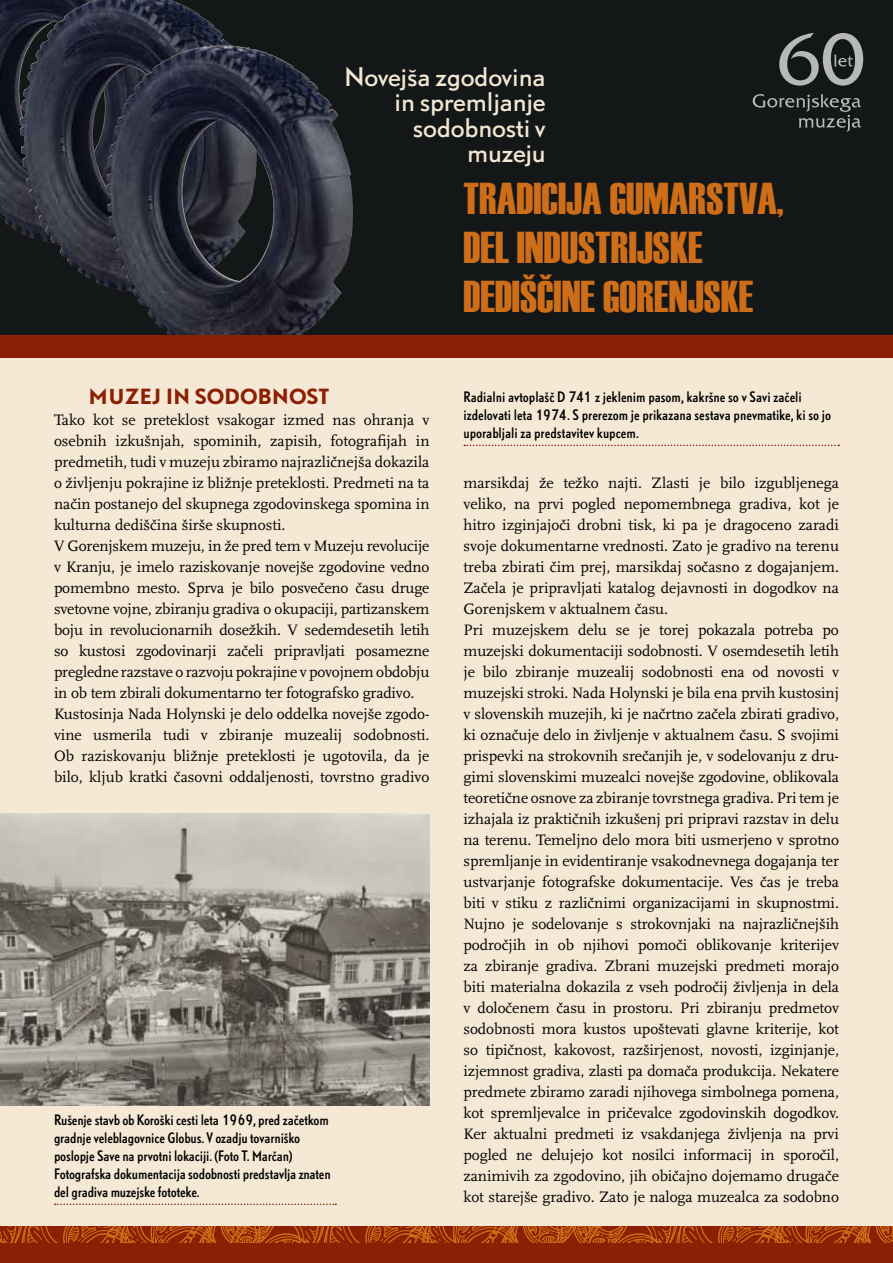
<style>
.page{position:relative;width:893px;height:1263px;background:#fff}
.page>*{position:absolute;margin:0;border:0;box-sizing:border-box;transform-origin:0 0}
.t1{font:44.55px/48.9px "Haettenschweiler";color:#ce6e19}
.t2{font:24px/25.5px "DTL Nobel T";letter-spacing:-.01em;color:#f3e7d2;text-align:right}
.t3{font:700 19.5px "DTL Nobel T";letter-spacing:-.01em;color:#8c2004}
.t4{font:15.75px/21px "Scala CE";letter-spacing:-.005em;color:#000}
.t5{font:condensed 13.5px/18px "DTL Nobel T";letter-spacing:-.01em;color:#000}
</style>
<div class="page">
<svg style="left:0;top:0;width:893px;height:335px;background:#191d20"></svg>
<div style="left:0;top:353px;width:893px;height:899px;background:#f5e9d5"></div>
<img style="left:0;top:0;width:87px;height:243px">
<img style="left:47px;top:0;width:48px;height:40px">
<img style="left:150px;top:45px;width:72px;height:28px">
<svg style="left:779px;top:33px;width:84px;height:53px;background:#545656"></svg>
<svg style="left:753px;top:94px;width:108px;height:38px;background:#2e3232"></svg>
<div style="left:0;top:1227px;width:893px;height:36px;background:#8c2004"></div>
<svg style="left:0;top:1227px;width:893px;height:16px"></svg>
<div style="left:763px;top:1229px;width:10px;height:7px;border:1px solid #ce6e19;border-radius:50%"></div>
<div style="left:762px;top:1229px;width:11px;height:8px;border:1px solid #ce6e19;border-radius:50%"></div>
<div style="left:0;top:335px;width:893px;height:22px;background:#8c2004"></div>
<img style="left:0;top:813px;width:429px;height:292px">
<svg style="left:55px;top:1203px;width:281px;height:2px"></svg>
<svg style="left:464px;top:445px;width:375px;height:1px"></svg>
<h2 class="t2" style="left:344px;top:63px;width:203px">Novejša zgodovina in spremljanje sodobnosti v muzeju</h2>
<h1 class="t1" style="left:463px;top:174px;width:322px">TRADICIJA GUMARSTVA,<br>DEL INDUSTRIJSKE<br>DEDIŠČINE GORENJSKE</h1>
<p class="t3" style="left:88px;top:383px;width:243px">MUZEJ IN SODOBNOST</p>
<p class="t4" style="left:54px;top:410px;width:377px">Tako kot se preteklost vsakogar izmed nas ohranja v osebnih izkušnjah, spominih, zapisih, fotografijah in predmetih, tudi v muzeju zbiramo najrazličnejša dokazila o življenju pokrajine iz bližnje preteklosti. Predmeti na ta način postanejo del skupnega zgodovinskega spomina in kulturna dediščina širše skupnosti.<br>V Gorenjskem muzeju, in že pred tem v Muzeju revolucije v Kranju, je imelo raziskovanje novejše zgodovine vedno pomembno mesto. Sprva je bilo posvečeno času druge svetovne vojne, zbiranju gradiva o okupaciji, partizanskem boju in revolucionarnih dosežkih. V sedemdesetih letih so kustosi zgodovinarji začeli pripravljati posamezne pregledne razstave o razvoju pokrajine v povojnem obdobju in ob tem zbirali dokumentarno ter fotografsko gradivo.<br>Kustosinja Nada Holynski je delo oddelka novejše zgodo&shy;vine usmerila tudi v zbiranje muzealij sodobnosti.<br>Ob raziskovanju bližnje preteklosti je ugotovila, da je bilo, kljub kratki časovni oddaljenosti, tovrstno gradivo</p>
<p class="t5" style="left:54px;top:1110px;width:278px">Rušenje stavb ob Koroški cesti leta 1969, pred začetkom gradnje veleblagovnice Globus. V ozadju tovarniško poslopje Save na prvotni lokaciji. (Foto T. Marčan)<br>Fotografska dokumentacija sodobnosti predstavlja znaten del gradiva muzejske fototeke.</p>
<p class="t5" style="left:463px;top:387px;width:369px">Radialni avtoplašč D 741 z jeklenim pasom, kakršne so v Savi začeli izdelovati leta 1974. S prerezom je prikazana sestava pnevmatike, ki so jo uporabljali za predstavitev kupcem.</p>
<p class="t4" style="left:463px;top:472px;width:377px">marsikdaj že težko najti. Zlasti je bilo izgubljenega veliko, na prvi pogled nepomembnega gradiva, kot je hitro izginjajoči drobni tisk, ki pa je dragoceno zaradi svoje dokumentarne vrednosti. Zato je gradivo na terenu treba zbirati čim prej, marsikdaj sočasno z dogajanjem.<br>Začela je pripravljati katalog dejavnosti in dogodkov na Gorenjskem v aktualnem času.<br>Pri muzejskem delu se je torej pokazala potreba po muzejski dokumentaciji sodobnosti. V osemdesetih letih je bilo zbiranje muzealij sodobnosti ena od novosti v muzejski stroki. Nada Holynski je bila ena prvih kustosinj v slovenskih muzejih, ki je načrtno začela zbirati gradivo, ki označuje delo in življenje v aktualnem času. S svojimi prispevki na strokovnih srečanjih je, v sodelovanju z dru&shy;gimi slovenskimi muzealci novejše zgodovine, oblikovala teoretične osnove za zbiranje tovrstnega gradiva. Pri tem je izhajala iz praktičnih izkušenj pri pripravi razstav in delu na terenu. Temeljno delo mora biti usmerjeno v sprotno spremljanje in evidentiranje vsakodnevnega dogajanja ter ustvarjanje fotografske dokumentacije. Ves čas je treba biti v stiku z različnimi organizacijami in skupnostmi.<br>Nujno je sodelovanje s strokovnjaki na najrazličnejših področjih in ob njihovi pomoči oblikovanje kriterijev za zbiranje gradiva. Zbrani muzejski predmeti morajo biti materialna dokazila z vseh področij življenja in dela v določenem času in prostoru. Pri zbiranju predmetov sodobnosti mora kustos upoštevati glavne kriterije, kot so tipičnost, kakovost, razširjenost, novosti, izginjanje, izjemnost gradiva, zlasti pa domača produkcija. Nekatere predmete zbiramo zaradi njihovega simbolnega pomena, kot spremljevalce in pričevalce zgodovinskih dogodkov.<br>Ker aktualni predmeti iz vsakdanjega življenja na prvi pogled ne delujejo kot nosilci informacij in sporočil, zanimivih za zgodovino, jih običajno dojemamo drugače kot starejše gradivo. Zato je naloga muzealca za sodobno</p>
</div>
